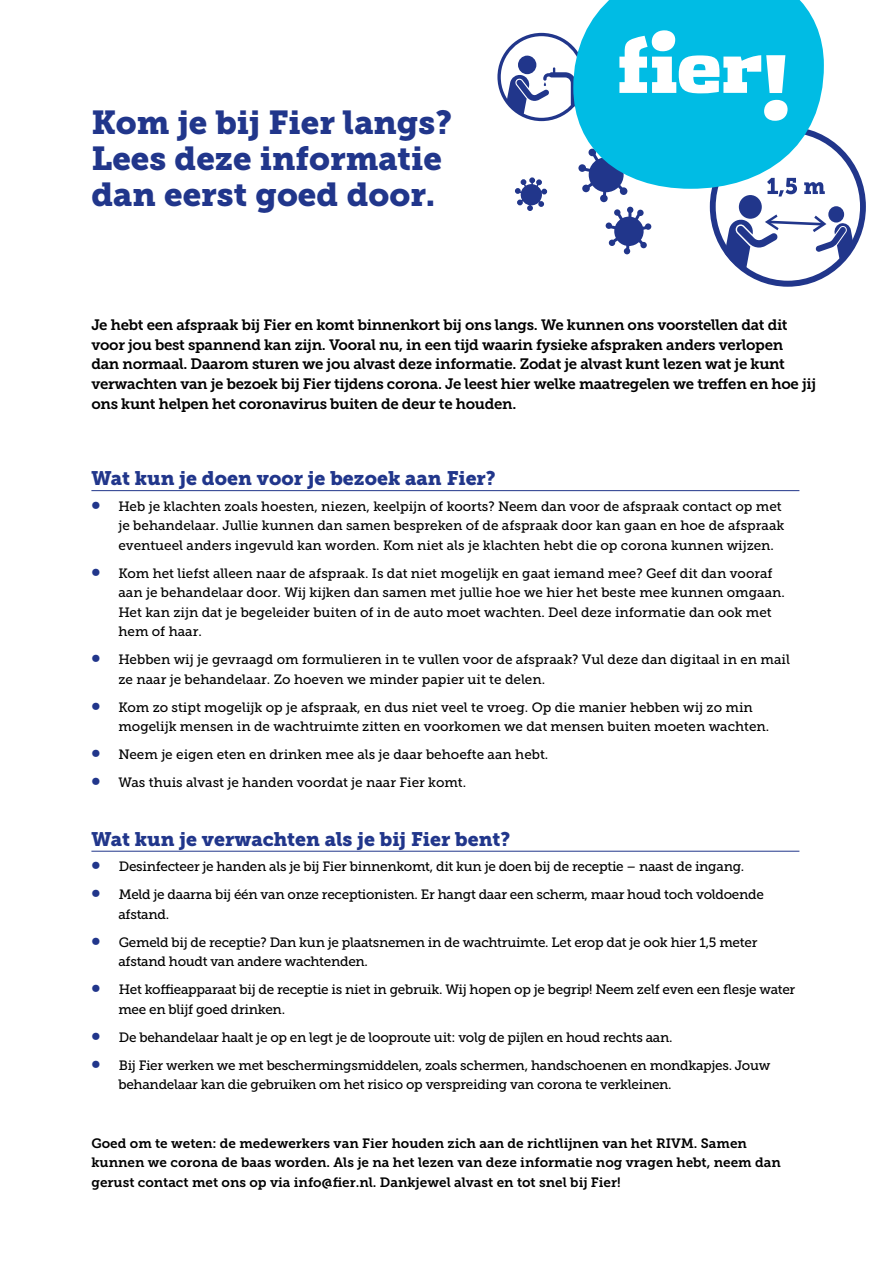
<style>
.page{position:relative;width:893px;height:1263px;background:#fff}
.page>*{position:absolute;margin:0;border:0;box-sizing:border-box;transform-origin:0 0}
.t1{font:33px/36px "Museo Slab 900";color:#21368b}
.t2{font:19.5px "Museo Slab 900";color:#21368b}
.t3{font:15px/19.5px "Museo Slab 700";letter-spacing:-.02em;color:#000}
.t4{font:13.5px/19.5px "Museo Slab 500";letter-spacing:-.005em;color:#000}
.t5{font:13.5px/19.5px "Museo Slab 700";color:#000}
.s1{font-family:"Museo Slab 900";font-size:19.5px;color:#21368b}
</style>
<div class="page">
<svg style="left:497px;top:33px;width:76px;height:88px"></svg>
<svg style="left:710px;top:136px;width:156px;height:151px"></svg>
<svg style="left:582px;top:189px;width:70px;height:65px"></svg>
<svg style="left:515px;top:177px;width:32px;height:34px"></svg>
<svg style="left:573px;top:0;width:251px;height:189px;fill:#00bce4"></svg>
<hr style="left:91px;top:490px;width:708px;height:1px;background:#21368b">
<hr style="left:91px;top:851px;width:708px;height:1px;background:#21368b">
<h1 class="t1" style="left:91px;top:104px;width:362px">Kom je bij Fier langs?<br>Lees deze informatie dan eerst goed door.</h1>
<p class="t3" style="left:91px;top:316px;width:726px">Je hebt een afspraak bij Fier en komt binnenkort bij ons langs. We kunnen ons voorstellen dat dit voor jou best spannend kan zijn. Vooral nu, in een tijd waarin fysieke afspraken anders verlopen<br>dan normaal. Daarom sturen we jou alvast deze informatie. Zodat je alvast kunt lezen wat je kunt verwachten van je bezoek bij Fier tijdens corona. Je leest hier welke maatregelen we treffen en hoe jij ons kunt helpen het coronavirus buiten de deur te houden.</p>
<h2 class="t2" style="left:91px;top:467px;width:406px">Wat kun je doen voor je bezoek aan Fier?</h2>
<p class="t4" style="left:118px;top:496px;width:667px;text-indent:-27px"><span class="s1">•</span> Heb je klachten zoals hoesten, niezen, keelpijn of koorts? Neem dan voor de afspraak contact op met je behandelaar. Jullie kunnen dan samen bespreken of de afspraak door kan gaan en hoe de afspraak eventueel anders ingevuld kan worden. Kom niet als je klachten hebt die op corona kunnen wijzen.</p>
<p class="t4" style="left:118px;top:563px;width:668px;text-indent:-27px"><span class="s1">•</span> Kom het liefst alleen naar de afspraak. Is dat niet mogelijk en gaat iemand mee? Geef dit dan vooraf aan je behandelaar door. Wij kijken dan samen met jullie hoe we hier het beste mee kunnen omgaan.<br>Het kan zijn dat je begeleider buiten of in de auto moet wachten. Deel deze informatie dan ook met hem of haar.</p>
<p class="t4" style="left:118px;top:650px;width:673px;text-indent:-27px"><span class="s1">•</span> Hebben wij je gevraagd om formulieren in te vullen voor de afspraak? Vul deze dan digitaal in en mail ze naar je behandelaar. Zo hoeven we minder papier uit te delen.</p>
<p class="t4" style="left:118px;top:697px;width:652px;text-indent:-27px"><span class="s1">•</span> Kom zo stipt mogelijk op je afspraak, en dus niet veel te vroeg. Op die manier hebben wij zo min mogelijk mensen in de wachtruimte zitten en voorkomen we dat mensen buiten moeten wachten.</p>
<p class="t4" style="left:91px;top:745px;width:458px"><span class="s1">•</span> Neem je eigen eten en drinken mee als je daar behoefte aan hebt.</p>
<p class="t4" style="left:91px;top:773px;width:376px"><span class="s1">•</span> Was thuis alvast je handen voordat je naar Fier komt.</p>
<h2 class="t2" style="left:91px;top:827px;width:420px">Wat kun je verwachten als je bij Fier bent?</h2>
<p class="t4" style="left:91px;top:857px;width:654px"><span class="s1">•</span> Desinfecteer je handen als je bij Fier binnenkomt, dit kun je doen bij de receptie – naast de ingang.</p>
<p class="t4" style="left:118px;top:885px;width:647px;text-indent:-27px"><span class="s1">•</span> Meld je daarna bij één van onze receptionisten. Er hangt daar een scherm, maar houd toch voldoende afstand.</p>
<p class="t4" style="left:118px;top:932px;width:640px;text-indent:-27px"><span class="s1">•</span> Gemeld bij de receptie? Dan kun je plaatsnemen in de wachtruimte. Let erop dat je ook hier 1,5 meter afstand houdt van andere wachtenden.</p>
<p class="t4" style="left:118px;top:980px;width:678px;text-indent:-27px"><span class="s1">•</span> Het koffieapparaat bij de receptie is niet in gebruik. Wij hopen op je begrip! Neem zelf even een flesje water mee en blijf goed drinken.</p>
<p class="t4" style="left:91px;top:1027px;width:583px"><span class="s1">•</span> De behandelaar haalt je op en legt je de looproute uit: volg de pijlen en houd rechts aan.</p>
<p class="t4" style="left:118px;top:1055px;width:653px;text-indent:-27px"><span class="s1">•</span> Bij Fier werken we met beschermingsmiddelen, zoals schermen, handschoenen en mondkapjes. Jouw behandelaar kan die gebruiken om het risico op verspreiding van corona te verkleinen.</p>
<p class="t5" style="left:91px;top:1133px;width:691px">Goed om te weten: de medewerkers van Fier houden zich aan de richtlijnen van het RIVM. Samen kunnen we corona de baas worden. Als je na het lezen van deze informatie nog vragen hebt, neem dan gerust contact met ons op via info@fier.nl. Dankjewel alvast en tot snel bij Fier!</p>
</div>
